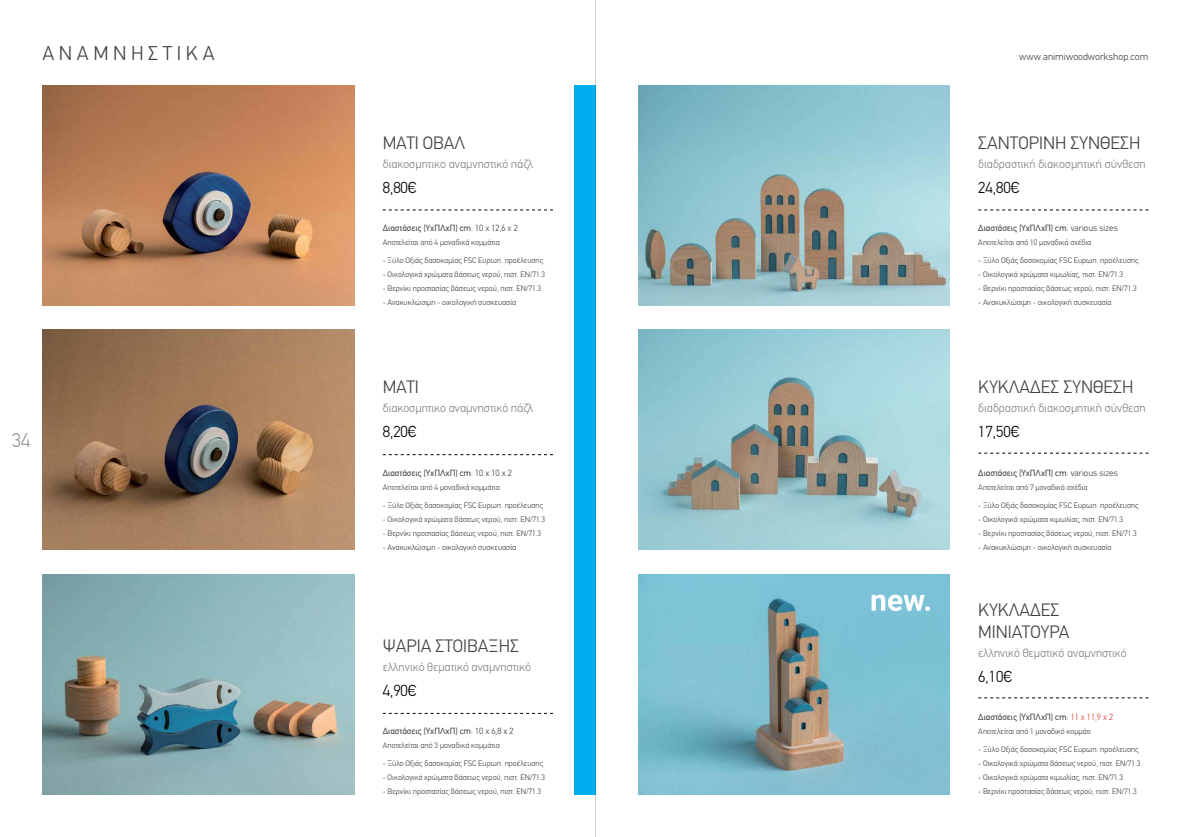
<style>
.page{position:relative;width:1191px;height:837px;background:#fff}
.page>*{position:absolute;margin:0;border:0;box-sizing:border-box;transform-origin:0 0}
.t1{font:300 20px "PF Din Text";letter-spacing:.23em;color:#414042}
.t2{font:300 20px "PF Din Text";color:#939598}
.t3{font:300 18px/22px "PF Din Text";color:#414042}
.t4{font:300 16px "PF Din Text";color:#000}
.t5{font:300 12px "PF Din Text";color:#808285}
.t6{font:300 10px "PF Din Text";color:#414042}
.t7{font:9px "PF Din Text";color:#414042}
.t8{font:300 8px "PF Din Text";color:#414042}
.s1{font-weight:300}
.s2{font-weight:300;color:#d54134}
</style>
<div class="page">
<hr style="left:595px;top:0;width:1px;height:836px;background:#d1d3d4">
<img style="left:43px;top:85px;width:311px;height:220px">
<svg style="left:383px;top:210px;width:170px;height:1px"></svg>
<img style="left:43px;top:330px;width:311px;height:219px">
<svg style="left:383px;top:454px;width:170px;height:1px"></svg>
<img style="left:638px;top:85px;width:312px;height:220px">
<svg style="left:978px;top:210px;width:170px;height:1px"></svg>
<img style="left:638px;top:330px;width:312px;height:219px">
<svg style="left:978px;top:453px;width:170px;height:1px"></svg>
<svg style="left:978px;top:697px;width:170px;height:1px"></svg>
<img style="left:43px;top:574px;width:311px;height:220px">
<svg style="left:383px;top:713px;width:170px;height:1px"></svg>
<img style="left:638px;top:574px;width:312px;height:220px">
<svg style="left:871px;top:594px;width:59px;height:16px"></svg>
<div style="left:574px;top:85px;width:21px;height:709px;background:#00aeef"></div>
<h1 class="t1" style="left:43px;top:41px;width:174px">ΑΝΑΜΝΗΣΤΙΚΑ</h1>
<h1 class="t2" style="left:12px;top:428px;width:20px">34</h1>
<h2 class="t3" style="left:383px;top:131px;width:84px">ΜΑΤΙ ΟΒΑΛ</h2>
<h3 class="t5" style="left:383px;top:156px;width:152px">διακοσμητικο αναμνηστικό πάζλ</h3>
<h3 class="t4" style="left:383px;top:178px;width:36px">8,80€</h3>
<p class="t7" style="left:383px;top:222px;width:136px">Διαστάσεις (ΥxΠΛxΠ) cm<span class="s1">: 10 x 12,6 x 2</span></p>
<p class="t8" style="left:383px;top:237px;width:118px">Αποτελείται από 4 μοναδικά κομμάτια</p>
<p class="t8" style="left:383px;top:255px;width:162px">- Ξύλο Οξιάς δασοκομίας FSC Ευρωπ. προέλευσης</p>
<p class="t8" style="left:383px;top:269px;width:164px">- Οικολογικά χρώματα βάσεως νερού, πιστ. EN/71.3</p>
<p class="t8" style="left:383px;top:283px;width:160px">- Βερνίκι προστασίας βάσεως νερού, πιστ. EN/71.3</p>
<p class="t8" style="left:383px;top:297px;width:135px">- Ανακυκλώσιμη - οικολογική συσκευασία</p>
<h2 class="t3" style="left:383px;top:376px;width:38px">ΜΑΤΙ</h2>
<h3 class="t5" style="left:383px;top:401px;width:152px">διακοσμητικο αναμνηστικό πάζλ</h3>
<h3 class="t4" style="left:383px;top:422px;width:36px">8,20€</h3>
<p class="t7" style="left:383px;top:467px;width:130px">Διαστάσεις (ΥxΠΛxΠ) cm<span class="s1">: 10 x 10 x 2</span></p>
<p class="t8" style="left:383px;top:482px;width:118px">Αποτελείται από 4 μοναδικά κομμάτια</p>
<p class="t8" style="left:383px;top:500px;width:162px">- Ξύλο Οξιάς δασοκομίας FSC Ευρωπ. προέλευσης</p>
<p class="t8" style="left:383px;top:514px;width:164px">- Οικολογικά χρώματα βάσεως νερού, πιστ. EN/71.3</p>
<p class="t8" style="left:383px;top:528px;width:160px">- Βερνίκι προστασίας βάσεως νερού, πιστ. EN/71.3</p>
<p class="t8" style="left:383px;top:542px;width:135px">- Ανακυκλώσιμη - οικολογική συσκευασία</p>
<h2 class="t3" style="left:383px;top:634px;width:138px">ΨΑΡΙΑ ΣΤΟΙΒΑΞΗΣ</h2>
<h3 class="t5" style="left:383px;top:659px;width:150px">ελληνικό θεματικό αναμνηστικό</h3>
<h3 class="t4" style="left:383px;top:681px;width:36px">4,90€</h3>
<p class="t7" style="left:383px;top:725px;width:132px">Διαστάσεις (ΥxΠΛxΠ) cm<span class="s1">: 10 x 6,8 x 2</span></p>
<p class="t8" style="left:383px;top:740px;width:118px">Αποτελείται από 3 μοναδικά κομμάτια</p>
<p class="t8" style="left:383px;top:758px;width:162px">- Ξύλο Οξιάς δασοκομίας FSC Ευρωπ. προέλευσης</p>
<p class="t8" style="left:383px;top:772px;width:164px">- Οικολογικά χρώματα βάσεως νερού, πιστ. EN/71.3</p>
<p class="t8" style="left:383px;top:786px;width:160px">- Βερνίκι προστασίας βάσεως νερού, πιστ. EN/71.3</p>
<p class="t6" style="left:1019px;top:51px;width:131px">www.animiwoodworkshop.com</p>
<h2 class="t3" style="left:978px;top:131px;width:164px">ΣΑΝΤΟΡΙΝΗ ΣΥΝΘΕΣΗ</h2>
<h3 class="t5" style="left:978px;top:156px;width:169px">διαδραστική διακοσμητική σύνθεση</h3>
<h3 class="t4" style="left:978px;top:178px;width:43px">24,80€</h3>
<p class="t7" style="left:978px;top:222px;width:141px">Διαστάσεις (ΥxΠΛxΠ) cm<span class="s1">: various sizes</span></p>
<p class="t8" style="left:978px;top:237px;width:114px">Αποτελείται από 10 μοναδικά σχέδια</p>
<p class="t8" style="left:978px;top:255px;width:162px">- Ξύλο Οξιάς δασοκομίας FSC Ευρωπ. προέλευσης</p>
<p class="t8" style="left:978px;top:269px;width:146px">- Οικολογικά χρώματα κιμωλίας, πιστ. EN/71.3</p>
<p class="t8" style="left:978px;top:283px;width:160px">- Βερνίκι προστασίας βάσεως νερού, πιστ. EN/71.3</p>
<p class="t8" style="left:978px;top:297px;width:135px">- Ανακυκλώσιμη - οικολογική συσκευασία</p>
<h2 class="t3" style="left:978px;top:376px;width:157px">ΚΥΚΛΑΔΕΣ ΣΥΝΘΕΣΗ</h2>
<h3 class="t5" style="left:978px;top:401px;width:169px">διαδραστική διακοσμητική σύνθεση</h3>
<h3 class="t4" style="left:978px;top:422px;width:43px">17,50€</h3>
<p class="t7" style="left:978px;top:467px;width:141px">Διαστάσεις (ΥxΠΛxΠ) cm<span class="s1">: various sizes</span></p>
<p class="t8" style="left:978px;top:482px;width:111px">Αποτελείται από 7 μοναδικά σχέδια</p>
<p class="t8" style="left:978px;top:500px;width:162px">- Ξύλο Οξιάς δασοκομίας FSC Ευρωπ. προέλευσης</p>
<p class="t8" style="left:978px;top:514px;width:146px">- Οικολογικά χρώματα κιμωλίας, πιστ. EN/71.3</p>
<p class="t8" style="left:978px;top:528px;width:160px">- Βερνίκι προστασίας βάσεως νερού, πιστ. EN/71.3</p>
<p class="t8" style="left:978px;top:542px;width:135px">- Ανακυκλώσιμη - οικολογική συσκευασία</p>
<h2 class="t3" style="left:978px;top:598px;width:93px">ΚΥΚΛΑΔΕΣ<br>ΜΙΝΙΑΤΟΥΡΑ</h2>
<h3 class="t5" style="left:978px;top:645px;width:150px">ελληνικό θεματικό αναμνηστικό</h3>
<h3 class="t4" style="left:978px;top:667px;width:36px">6,10€</h3>
<p class="t7" style="left:978px;top:711px;width:136px">Διαστάσεις (ΥxΠΛxΠ) cm<span class="s1">:</span> <span class="s2">11 x 11,9 x 2</span></p>
<p class="t8" style="left:978px;top:726px;width:114px">Αποτελείται από 1 μοναδικό κομμάτι</p>
<p class="t8" style="left:978px;top:744px;width:162px">- Ξύλο Οξιάς δασοκομίας FSC Ευρωπ. προέλευσης</p>
<p class="t8" style="left:978px;top:758px;width:164px">- Οικολογικά χρώματα βάσεως νερού, πιστ. EN/71.3</p>
<p class="t8" style="left:978px;top:772px;width:146px">- Οικολογικά χρώματα κιμωλίας, πιστ. EN/71.3</p>
<p class="t8" style="left:978px;top:786px;width:160px">- Βερνίκι προστασίας βάσεως νερού, πιστ. EN/71.3</p>
</div>
